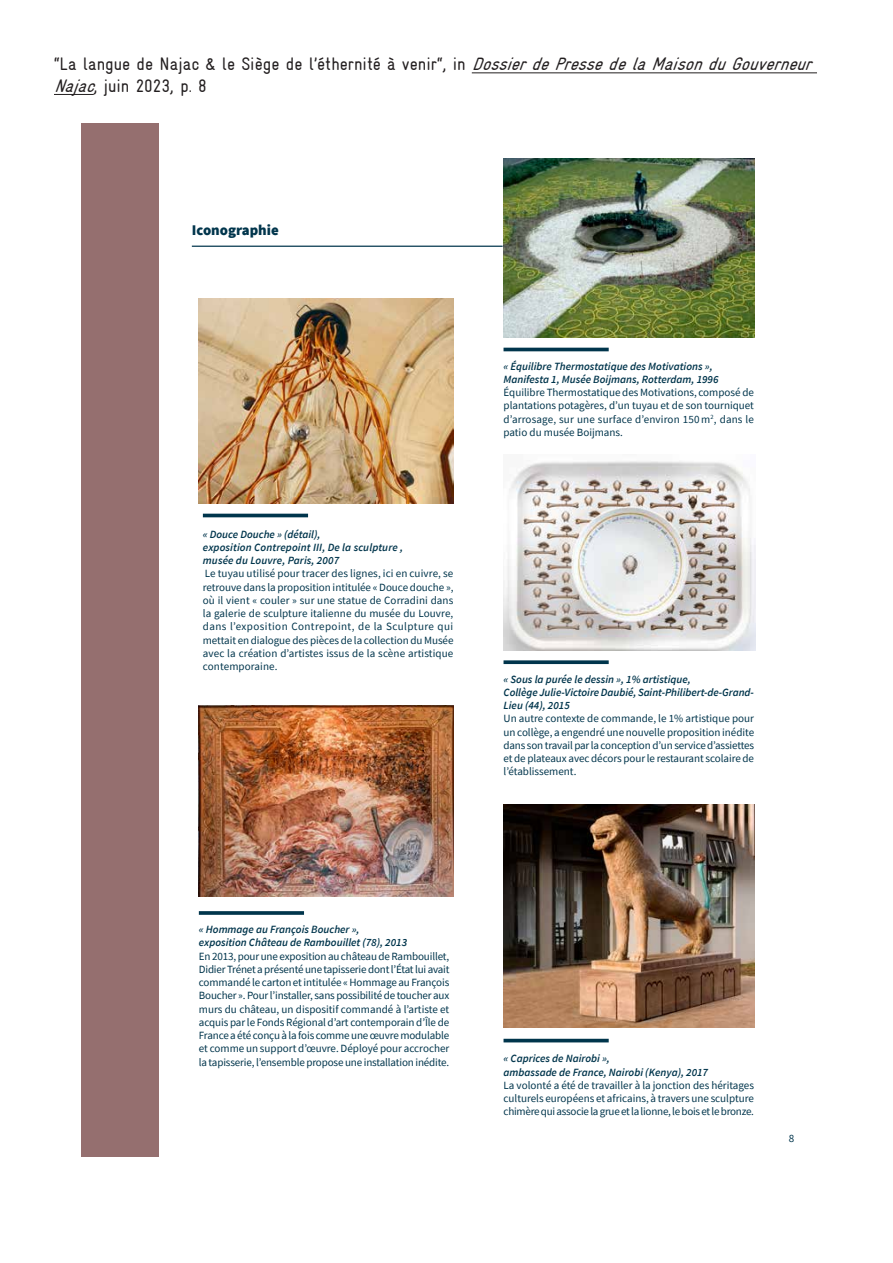
<style>
.page{position:relative;width:893px;height:1263px;background:#fff}
.page>*{position:absolute;margin:0;border:0;box-sizing:border-box;transform-origin:0 0}
.Texte_article{font:condensed 18px/21.6px "Gravur";color:#231f20}
.t1{font:900 14.7px "Source Sans Pro";color:#00354c}
.t2{font:11.1px/13.2px "Source Sans Pro";letter-spacing:-.005em;color:#00354c}
.s1{font-style:italic}
.s2{font-weight:600;font-style:italic}
</style>
<div class="page">
<hr style="left:472px;top:72px;width:345px;height:1px;background:#231f20">
<hr style="left:54px;top:94px;width:40px;height:1px;background:#231f20">
<div style="left:81px;top:123px;width:78px;height:1034px;background:#956f6f"></div>
<hr style="left:192px;top:246px;width:311px;height:1px;background:#00354c">
<img style="left:503px;top:159px;width:251px;height:179px">
<img style="left:199px;top:299px;width:254px;height:204px">
<img style="left:503px;top:804px;width:251px;height:223px">
<img style="left:503px;top:461px;width:253px;height:189px">
<img style="left:199px;top:705px;width:254px;height:192px">
<hr style="left:203px;top:514px;width:105px;height:3px;background:#00354c">
<svg style="left:503px;top:660px;width:106px;height:4px"></svg>
<hr style="left:503px;top:348px;width:106px;height:3px;background:#00354c">
<hr style="left:503px;top:1039px;width:106px;height:3px;background:#00354c">
<svg style="left:199px;top:911px;width:105px;height:4px"></svg>
<p class="Texte_article" style="left:54px;top:53px;width:766px">“La langue de Najac &amp; le Siège de l’éthernité à venir“, in <span class="s1">DossierdePressedelaMaisonduGouverneur<br>Najac</span>, juin 2023, p. 8</p>
<p class="t1" style="left:192px;top:220px;width:88px">Iconographie</p>
<p class="t2" style="left:203px;top:527px;width:252px"><span class="s2">« Douce Douche » (détail),<br>exposition Contrepoint III, De la sculpture ,<br>musée du Louvre, Paris, 2007<br></span>Le tuyau utilisé pour tracer des lignes, ici en cuivre, se retrouve dans la proposition intitulée « Douce douche », où il vient « couler » sur une statue de Corradini dans la galerie de sculpture italienne du musée du Louvre, dans l’exposition Contrepoint, de la Sculpture qui mettait en dialogue des pièces de la collection du Musée avec la création d’artistes issus de la scène artistique contemporaine.</p>
<p class="t2" style="left:503px;top:359px;width:252px"><span class="s2">« Équilibre Thermostatique des Motivations », Manifesta 1, Musée Boijmans, Rotterdam, 1996<br></span>Équilibre Thermostatique des Motivations, composé de plantations potagères, d’un tuyau et de son tourniquet d’arrosage, sur une surface d’environ 150 m<sup>2</sup>, dans le patio du musée Boijmans.</p>
<p class="t2" style="left:503px;top:672px;width:252px"><span class="s2">« Sous la purée le dessin », 1% artistique,<br>Collège Julie-Victoire Daubié, Saint-Philibert-de-Grand-Lieu (44), 2015<br></span>Un autre contexte de commande, le 1% artistique pour un collège, a engendré une nouvelle proposition inédite dans son travail par la conception d’un service d’assiettes et de plateaux avec décors pour le restaurant scolaire de l’établissement.</p>
<p class="t2" style="left:199px;top:923px;width:252px"><span class="s2">« Hommage au François Boucher »,<br>exposition Château de Rambouillet (78), 2013<br></span>En 2013, pour une exposition au château de Rambouillet, Didier Trénet a présenté une tapisserie dont l’État lui avait commandé le carton et intitulée «Hommage au François Boucher ». Pour l’installer, sans possibilité de toucher aux murs du château, un dispositif commandé à l’artiste et acquis par le Fonds Régional d’art contemporain d’Île de France a été conçu à la fois comme une œuvre modulable et comme un support d’œuvre. Déployé pour accrocher la tapisserie, l’ensemble propose une installation inédite.</p>
<p class="t2" style="left:503px;top:1052px;width:252px"><span class="s2">« Caprices de Nairobi »,<br>ambassade de France, Nairobi (Kenya), 2017<br></span>La volonté a été de travailler à la jonction des héritages culturels européens et africains, à travers une sculpture chimère qui associe la grue et la lionne, le bois et le bronze.</p>
<p class="t2" style="left:789px;top:1132px;width:7px">8</p>
</div>
